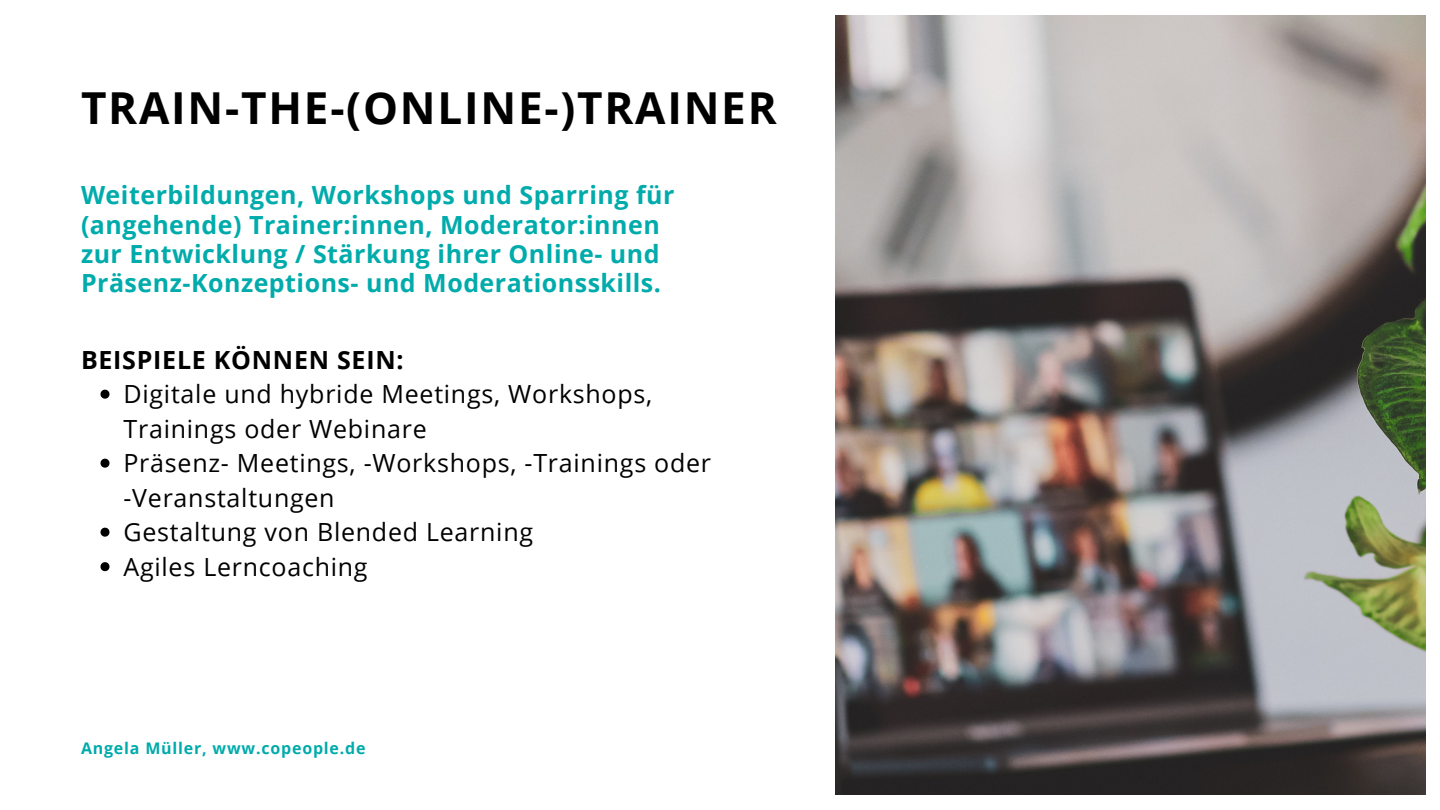
<style>
.page{position:relative;width:1440px;height:810px;background:#fff}
.page>*{position:absolute;margin:0;border:0;box-sizing:border-box;transform-origin:0 0}
.t1{font:700 44.1px "Open Sans";letter-spacing:.04em;color:#000}
.t2{font:25px/34.5px "Open Sans";letter-spacing:.03em;color:#000}
.t3{font:700 25px/29.2px "Open Sans";letter-spacing:.02em;color:#00abab}
.t4{font:700 25px "Open Sans";letter-spacing:.03em;color:#000}
.t5{font:700 16px "Open Sans";letter-spacing:.05em;color:#00abab}
</style>
<div class="page">
<svg style="left:100px;top:390px;width:10px;height:9px"></svg>
<svg style="left:100px;top:459px;width:10px;height:9px"></svg>
<svg style="left:100px;top:528px;width:10px;height:9px"></svg>
<svg style="left:100px;top:562px;width:10px;height:9px"></svg>
<img style="left:836px;top:16px;width:590px;height:778px">
<h4 class="t1" style="left:81px;top:77px;width:697px">TRAIN-THE-(ONLINE-)TRAINER</h4>
<h4 class="t3" style="left:81px;top:180px;width:595px">Weiterbildungen, Workshops und Sparring für (angehende) Trainer:innen, Moderator:innen zur Entwicklung / Stärkung ihrer Online- und Präsenz-Konzeptions- und Moderationsskills.</h4>
<h1 class="t4" style="left:81px;top:342px;width:324px">BEISPIELE KÖNNEN SEIN:</h1>
<h3 class="t2" style="left:123px;top:376px;width:530px">Digitale und hybride Meetings, Workshops,<br>Trainings oder Webinare</h3>
<h2 class="t2" style="left:123px;top:445px;width:589px">Präsenz- Meetings, -Workshops, -Trainings oder -Veranstaltungen</h2>
<h4 class="t2" style="left:123px;top:514px;width:411px">Gestaltung von Blended Learning</h4>
<h4 class="t2" style="left:123px;top:549px;width:246px">Agiles Lerncoaching</h4>
<p class="t5" style="left:81px;top:737px;width:286px">Angela Müller, www.copeople.de</p>
</div>
